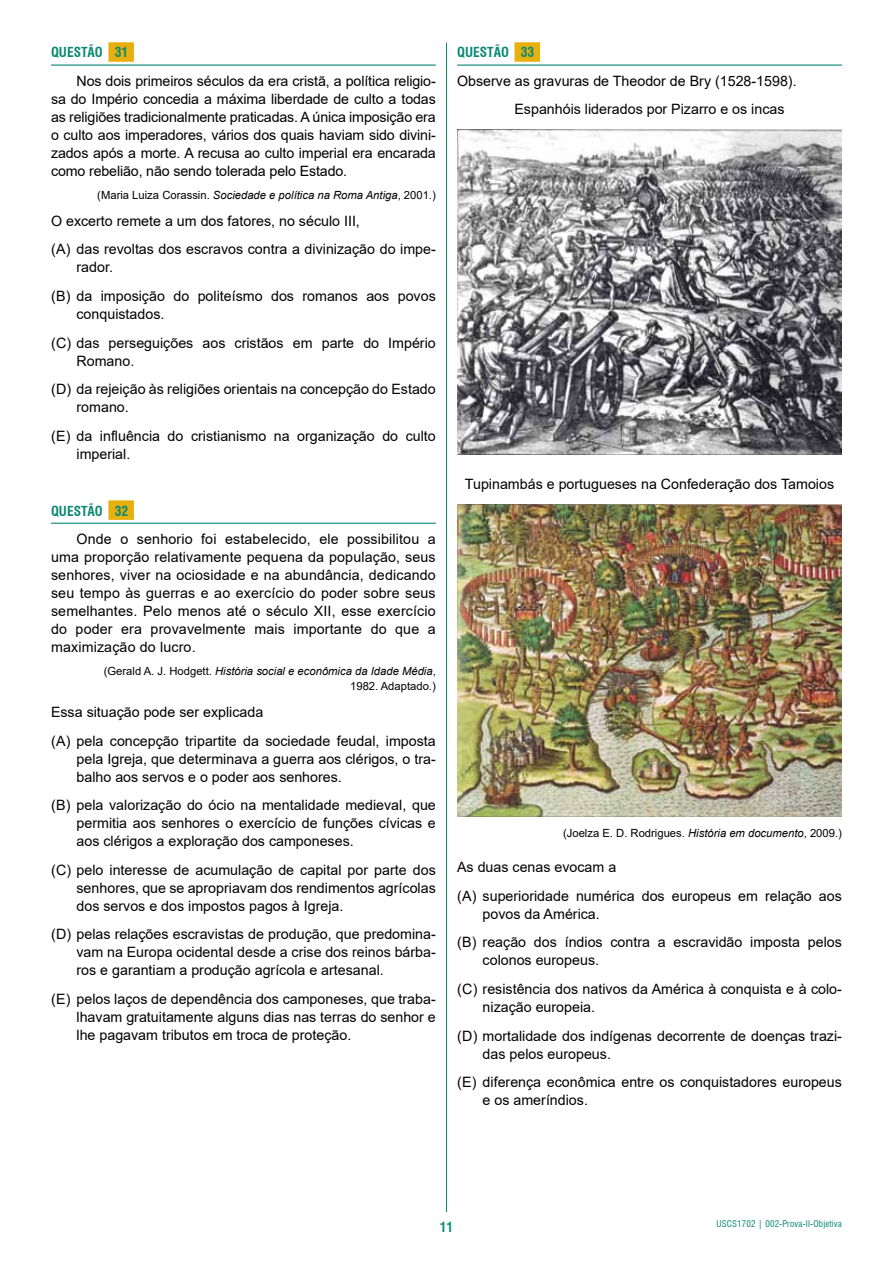
<style>
.page{position:relative;width:893px;height:1263px;background:#fff}
.page>*{position:absolute;margin:0;border:0;box-sizing:border-box;transform-origin:0 0}
.t1{font:14.25px/18px "Arial";color:#000}
.t2{font:700 condensed 13.5px "Swiss 721 BT";color:#0a8a73}
.t3{font:italic 11.25px/15px "Arial";color:#000;text-align:right}
.t4{font:11.25px "Arial";color:#000}
.t5{font:condensed 9px "Swiss 721 BT";letter-spacing:.02em;color:#0a8a73}
.s1{font-style:normal}
.s2{font-style:italic}
</style>
<div class="page">
<hr style="left:446px;top:43px;width:1px;height:1169px;background:#0a8a73">
<hr style="left:457px;top:65px;width:385px;height:1px;background:#0a8a73">
<div style="left:514px;top:42px;width:26px;height:20px;background:#e7b00f"></div>
<img style="left:457px;top:130px;width:385px;height:324px">
<img style="left:457px;top:504px;width:385px;height:312px">
<hr style="left:51px;top:65px;width:385px;height:1px;background:#0a8a73">
<div style="left:108px;top:42px;width:26px;height:20px;background:#e7b00f"></div>
<hr style="left:51px;top:523px;width:385px;height:1px;background:#0a8a73">
<div style="left:108px;top:500px;width:26px;height:20px;background:#e7b00f"></div>
<p class="t2" style="left:51px;top:44px;width:16px">QUEST</p>
<p class="t2" style="left:88px;top:44px;width:42px">ÃO 31</p>
<p class="t1" style="left:51px;top:72px;width:386px;text-align:justify;text-indent:26px">Nos dois primeiros séculos da era cristã, a política religio&shy;sa do Império concedia a máxima liberdade de culto a todas as religiões tradicionalmente praticadas. A única imposição era o culto aos imperadores, vários dos quais haviam sido divini&shy;zados após a morte. A recusa ao culto imperial era encarada como rebelião, não sendo tolerada pelo Estado.</p>
<p class="t3" style="left:97px;top:188px;width:340px"><span class="s1">(Maria Luiza Corassin.</span> Sociedade e política na Roma Antiga<span class="s1">, 2001.)</span></p>
<p class="t1" style="left:51px;top:206px;width:386px;line-height:28.7px">O excerto remete a um dos fatores, no século III,<br>(A) das revoltas dos escravos contra a divinização do impe-</p>
<p class="t1" style="left:51px;top:253px;width:386px;line-height:28.7px;text-indent:26px">rador.<br>(B) da imposição do politeísmo dos romanos aos povos</p>
<p class="t1" style="left:51px;top:300px;width:386px;line-height:28.7px;text-indent:26px">conquistados.<br>(C) das perseguições aos cristãos em parte do Império</p>
<p class="t1" style="left:51px;top:346px;width:386px;line-height:28.7px;text-indent:26px">Romano.<br>(D) da rejeição às religiões orientais na concepção do Estado</p>
<p class="t1" style="left:51px;top:393px;width:386px;line-height:28.7px;text-indent:26px">romano.<br>(E) da influência do cristianismo na organização do culto</p>
<p class="t1" style="left:77px;top:445px;width:55px">imperial.</p>
<p class="t2" style="left:51px;top:502px;width:16px">QUEST</p>
<p class="t2" style="left:88px;top:502px;width:42px">ÃO 32</p>
<p class="t1" style="left:51px;top:530px;width:386px;text-align:justify;text-indent:26px">Onde o senhorio foi estabelecido, ele possibilitou a uma proporção relativamente pequena da população, seus senhores, viver na ociosidade e na abundância, dedicando seu tempo às guerras e ao exercício do poder sobre seus semelhantes. Pelo menos até o século XII, esse exercício do poder era provavelmente mais importante do que a maximização do lucro.</p>
<p class="t3" style="left:104px;top:664px;width:334px"><span class="s1">(Gerald A. J. Hodgett.</span> História social e econômica da Idade Média<span class="s1">,<br>1982. Adaptado.)</span></p>
<p class="t1" style="left:51px;top:697px;width:386px;line-height:28.7px">Essa situação pode ser explicada<br>(A) pela concepção tripartite da sociedade feudal, imposta</p>
<p class="t1" style="left:77px;top:749px;width:361px">pela Igreja, que determinava a guerra aos clérigos, o tra&shy;balho aos servos e o poder aos senhores.</p>
<p class="t1" style="left:77px;top:796px;width:361px;text-align:justify;text-indent:-26px">(B) pela valorização do ócio na mentalidade medieval, que permitia aos senhores o exercício de funções cívicas e aos clérigos a exploração dos camponeses.</p>
<p class="t1" style="left:77px;top:861px;width:361px;text-align:justify;text-indent:-26px">(C) pelo interesse de acumulação de capital por parte dos senhores, que se apropriavam dos rendimentos agrícolas dos servos e dos impostos pagos à Igreja.</p>
<p class="t1" style="left:77px;top:925px;width:361px;text-align:justify;text-indent:-26px">(D) pelas relações escravistas de produção, que predomina&shy;vam na Europa ocidental desde a crise dos reinos bárba&shy;ros e garantiam a produção agrícola e artesanal.</p>
<p class="t1" style="left:77px;top:990px;width:361px;text-align:justify;text-indent:-26px">(E) pelos laços de dependência dos camponeses, que traba&shy;lhavam gratuitamente alguns dias nas terras do senhor e lhe pagavam tributos em troca de proteção.</p>
<p class="t2" style="left:457px;top:44px;width:16px">QUEST</p>
<p class="t2" style="left:494px;top:44px;width:42px">ÃO 33</p>
<p class="t1" style="left:514px;top:66px;width:284px;line-height:28.7px;text-indent:-57px">Observe as gravuras de Theodor de Bry (1528-1598).<br>Espanhóis liderados por Pizarro e os incas</p>
<p class="t1" style="left:465px;top:475px;width:371px">Tupinambás e portugueses na Confederação dos Tamoios</p>
<p class="t4" style="left:563px;top:825px;width:280px">(Joelza E. D. Rodrigues. <span class="s2">História em documento</span>, 2009.)</p>
<p class="t1" style="left:457px;top:852px;width:386px;line-height:28.7px">As duas cenas evocam a<br>(A) superioridade numérica dos europeus em relação aos</p>
<p class="t1" style="left:457px;top:899px;width:386px;line-height:28.7px;text-indent:26px">povos da América.<br>(B) reação dos índios contra a escravidão imposta pelos</p>
<p class="t1" style="left:457px;top:946px;width:386px;line-height:28.7px;text-indent:26px">colonos europeus.<br>(C) resistência dos nativos da América à conquista e à colo-</p>
<p class="t1" style="left:457px;top:992px;width:386px;line-height:28.7px;text-indent:26px">nização europeia.<br>(D) mortalidade dos indígenas decorrente de doenças trazi-</p>
<p class="t1" style="left:457px;top:1039px;width:386px;line-height:28.7px;text-indent:26px">das pelos europeus.<br>(E) diferença econômica entre os conquistadores europeus</p>
<p class="t1" style="left:483px;top:1091px;width:107px">e os ameríndios.</p>
<p class="t2" style="left:440px;top:1219px;width:15px">11</p>
<p class="t5" style="left:716px;top:1218px;width:127px">USCS1702 | 002-Prova-II-Objetiva</p>
</div>
